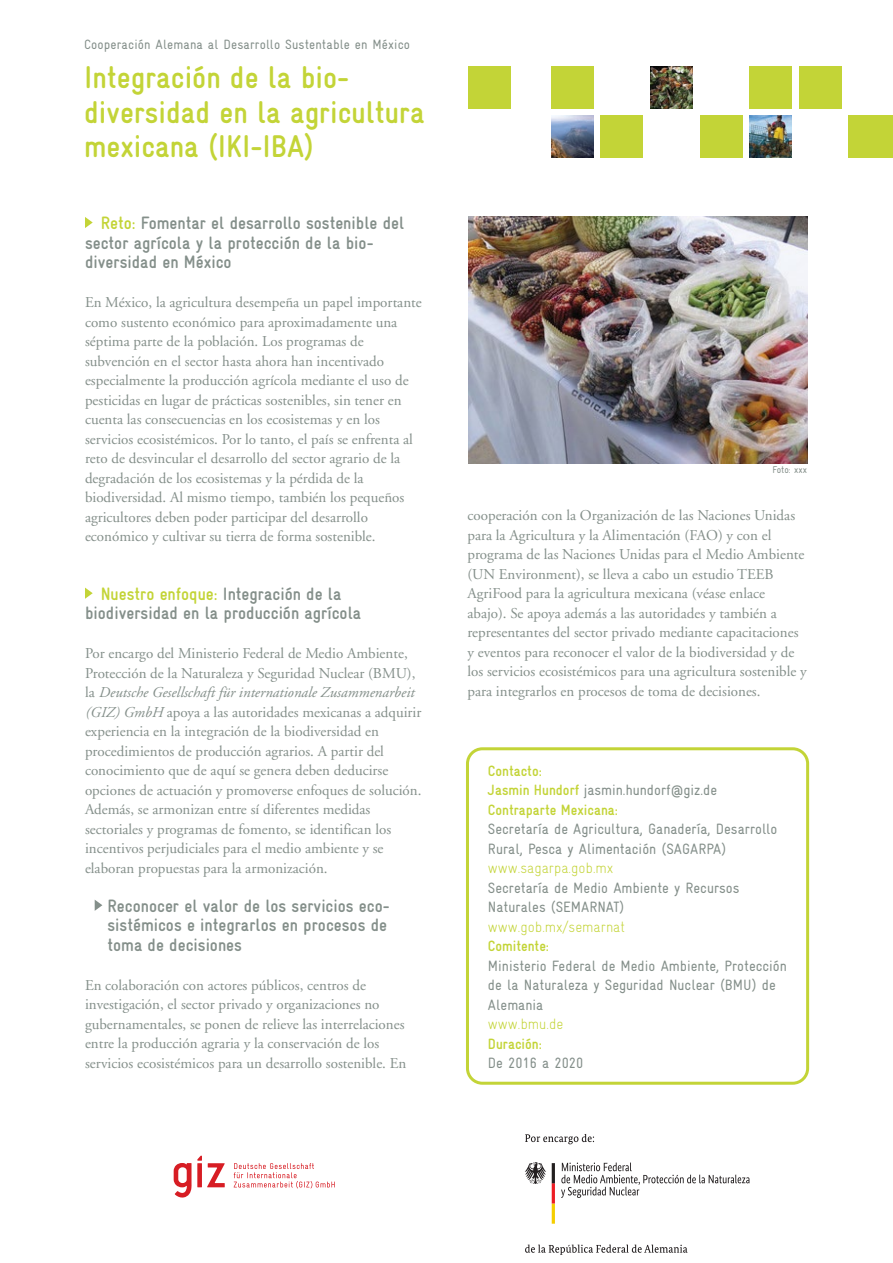
<style>
.page{position:relative;width:893px;height:1263px;background:#fff}
.page>*{position:absolute;margin:0;border:0;box-sizing:border-box;transform-origin:0 0}
.t1{font:700 condensed 31.5px/34.5px "Gravur";color:#c3d437}
.t2{font:700 condensed 18px/19.5px "Gravur";color:#848f8a}
.t3{font:15px/19.5px "Adobe Garamond";color:#848f8a}
.t4{font:condensed 15px/19.5px "Gravur";color:#848f8a}
.t5{font:700 condensed 15px/19.5px "Gravur";color:#c3d437}
.t6{font:300 condensed 15px "Gravur";color:#c3d437}
.t7{font:condensed 13.5px "Gravur";letter-spacing:.01em;color:#848f8a}
.t8{font:condensed 9.75px "Gravur";color:#848f8a}
.s1{color:#c3d437}
.s2{font-style:italic}
.s3{font-weight:400;color:#848f8a}
</style>
<div class="page">
<img style="left:468px;top:216px;width:340px;height:247px">
<svg style="left:95px;top:900px;width:7px;height:11px"></svg>
<svg style="left:85px;top:588px;width:8px;height:11px"></svg>
<svg style="left:85px;top:217px;width:8px;height:11px"></svg>
<div style="left:466px;top:747px;width:343px;height:338px;border:3px solid #c3d437;border-radius:15px"></div>
<div style="left:468px;top:66px;width:42px;height:43px;background:#c3d437"></div>
<div style="left:700px;top:115px;width:42px;height:43px;background:#c3d437"></div>
<div style="left:849px;top:115px;width:44px;height:43px;background:#c3d437"></div>
<div style="left:799px;top:66px;width:42px;height:43px;background:#c3d437"></div>
<div style="left:601px;top:115px;width:42px;height:43px;background:#c3d437"></div>
<div style="left:749px;top:66px;width:43px;height:43px;background:#c3d437"></div>
<div style="left:551px;top:66px;width:43px;height:43px;background:#c3d437"></div>
<img style="left:650px;top:66px;width:43px;height:43px">
<img style="left:749px;top:115px;width:43px;height:43px">
<img style="left:551px;top:115px;width:43px;height:43px">
<svg style="left:174px;top:1156px;width:51px;height:42px"></svg>
<svg style="left:234px;top:1163px;width:101px;height:25px"></svg>
<svg style="left:561px;top:1162px;width:188px;height:36px"></svg>
<svg style="left:525px;top:1162px;width:21px;height:22px"></svg>
<svg style="left:552px;top:1163px;width:3px;height:61px"></svg>
<svg style="left:525px;top:1134px;width:69px;height:10px"></svg>
<svg style="left:525px;top:1244px;width:162px;height:11px"></svg>
<p class="t7" style="left:84px;top:37px;width:327px">Cooperación Alemana al Desarrollo Sustentable en México</p>
<h1 class="t1" style="left:84px;top:60px;width:342px">Integración de la bio&shy;diversidad en la agricultura mexicana (IKI-IBA)</h1>
<p class="t2" style="left:85px;top:213px;width:321px;text-indent:16px"><span class="s1">Reto:</span> Fomentar el desarrollo sostenible del sector agrícola y la protección de la bio&shy;diversidad en México</p>
<p class="t3" style="left:85px;top:293px;width:338px">En México, la agricultura desempeña un papel importante como sustento económico para aproximadamente una séptima parte de la población. Los programas de subvención en el sector hasta ahora han incentivado especialmente la producción agrícola mediante el uso de pesticidas en lugar de prácticas sostenibles, sin tener en cuenta las consecuencias en los ecosistemas y en los servicios ecosistémicos. Por lo tanto, el país se enfrenta al reto de desvincular el desarrollo del sector agrario de la degradación de los ecosistemas y la pérdida de la biodiversidad. Al mismo tiempo, también los pequeños agricultores deben poder participar del desarrollo económico y cultivar su tierra de forma sostenible.</p>
<p class="t2" style="left:85px;top:584px;width:278px;text-align:center"><span class="s1">Nuestro enfoque:</span> Integración de la biodiversidad en la producción agrícola</p>
<p class="t3" style="left:85px;top:644px;width:338px">Por encargo del Ministerio Federal de Medio Ambiente, Protección de la Naturaleza y Seguridad Nuclear (BMU), la <span class="s2">Deutsche Gesellschaft für internationale Zusammenarbeit (GIZ) GmbH</span> apoya a las autoridades mexicanas a adquirir experiencia en la integración de la biodiversidad en procedimientos de producción agrarios. A partir del conocimiento que de aquí se genera deben deducirse opciones de actuación y promoverse enfoques de solución.<br>Además, se armonizan entre sí diferentes medidas sectoriales y programas de fomento, se identifican los incentivos perjudiciales para el medio ambiente y se elaboran propuestas para la armonización.</p>
<p class="t2" style="left:108px;top:896px;width:284px">Reconocer el valor de los servicios eco&shy;sistémicos e integrarlos en procesos de toma de decisiones</p>
<p class="t3" style="left:85px;top:975px;width:323px">En colaboración con actores públicos, centros de investigación, el sector privado y organizaciones no gubernamentales, se ponen de relieve las interrelaciones entre la producción agraria y la conservación de los servicios ecosistémicos para un desarrollo sostenible. En</p>
<p class="t8" style="left:772px;top:464px;width:36px">Foto: xxx</p>
<p class="t3" style="left:467px;top:506px;width:341px">cooperación con la Organización de las Naciones Unidas para la Agricultura y la Alimentación (FAO) y con el programa de las Naciones Unidas para el Medio Ambiente (UN Environment), se lleva a cabo un estudio TEEB AgriFood para la agricultura mexicana (véase enlace abajo). Se apoya además a las autoridades y también a representantes del sector privado mediante capacitaciones y eventos para reconocer el valor de la biodiversidad y de los servicios ecosistémicos para una agricultura sostenible y para integrarlos en procesos de toma de decisiones.</p>
<p class="t5" style="left:488px;top:761px;width:231px">Contacto:<br>Jasmin Hundorf <span class="s3">jasmin.hundorf@giz.de<br></span>Contraparte Mexicana:</p>
<p class="t4" style="left:488px;top:819px;width:291px">Secretaría de Agricultura, Ganadería, Desarrollo<br>Rural, Pesca y Alimentación (SAGARPA)</p>
<p class="t6" style="left:488px;top:860px;width:127px">www.sagarpa.gob.mx</p>
<p class="t4" style="left:488px;top:878px;width:253px">Secretaría de Medio Ambiente y Recursos<br>Naturales (SEMARNAT)</p>
<p class="t6" style="left:488px;top:918px;width:139px">www.gob.mx/semarnat</p>
<p class="t5" style="left:488px;top:936px;width:63px">Comitente:</p>
<p class="t4" style="left:488px;top:956px;width:300px">Ministerio Federal de Medio Ambiente, Protección de la Naturaleza y Seguridad Nuclear (BMU) de<br>Alemania</p>
<p class="t6" style="left:488px;top:1016px;width:77px">www.bmu.de</p>
<p class="t5" style="left:488px;top:1034px;width:55px">Duración:</p>
<p class="t4" style="left:488px;top:1053px;width:97px">De 2016 a 2020</p>
</div>
